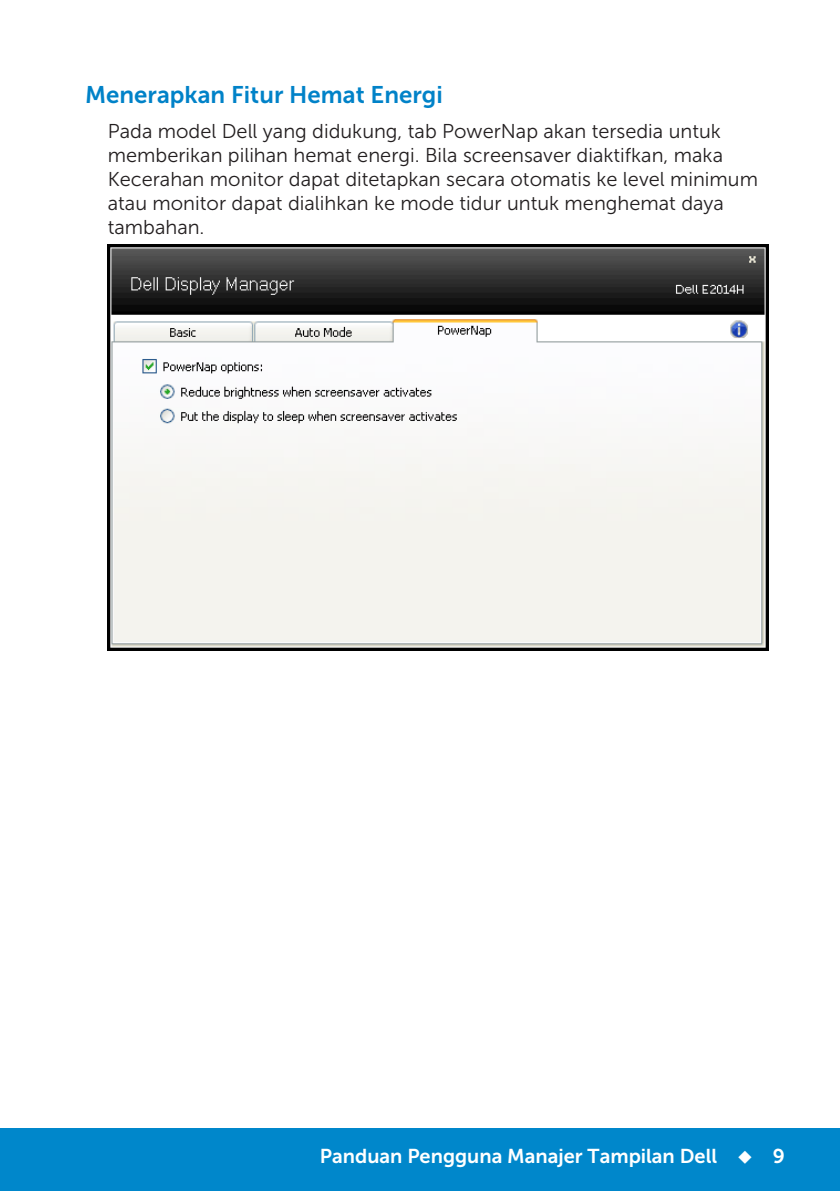
<style>
.page{position:relative;width:840px;height:1191px;background:#fff}
.page>*{position:absolute;margin:0;border:0;box-sizing:border-box;transform-origin:0 0}
.Head2{font:24px "Museo Sans For Dell 700";color:#0082c8}
.Paragraph{font:20px/24px "Museo Sans For Dell 300";color:#231f20}
.t1{font:20px "Museo Sans For Dell 700";color:#fff}
</style>
<div class="page">
<div style="left:0;top:1128px;width:839px;height:63px;background:#0087cb"></div>
<img style="left:108px;top:244px;width:660px;height:406px">
<p class="Head2" style="left:85px;top:81px;width:359px">Menerapkan Fitur Hemat Energi</p>
<p class="Paragraph" style="left:108px;top:120px;width:651px">Pada model Dell yang didukung, tab PowerNap akan tersedia untuk memberikan pilihan hemat energi. Bila screensaver diaktifkan, maka Kecerahan monitor dapat ditetapkan secara otomatis ke level minimum atau monitor dapat dialihkan ke mode tidur untuk menghemat daya tambahan.</p>
<p class="t1" style="left:319px;top:1144px;width:466px">Panduan Pengguna Manajer Tampilan Dell ◆ 9</p>
</div>
